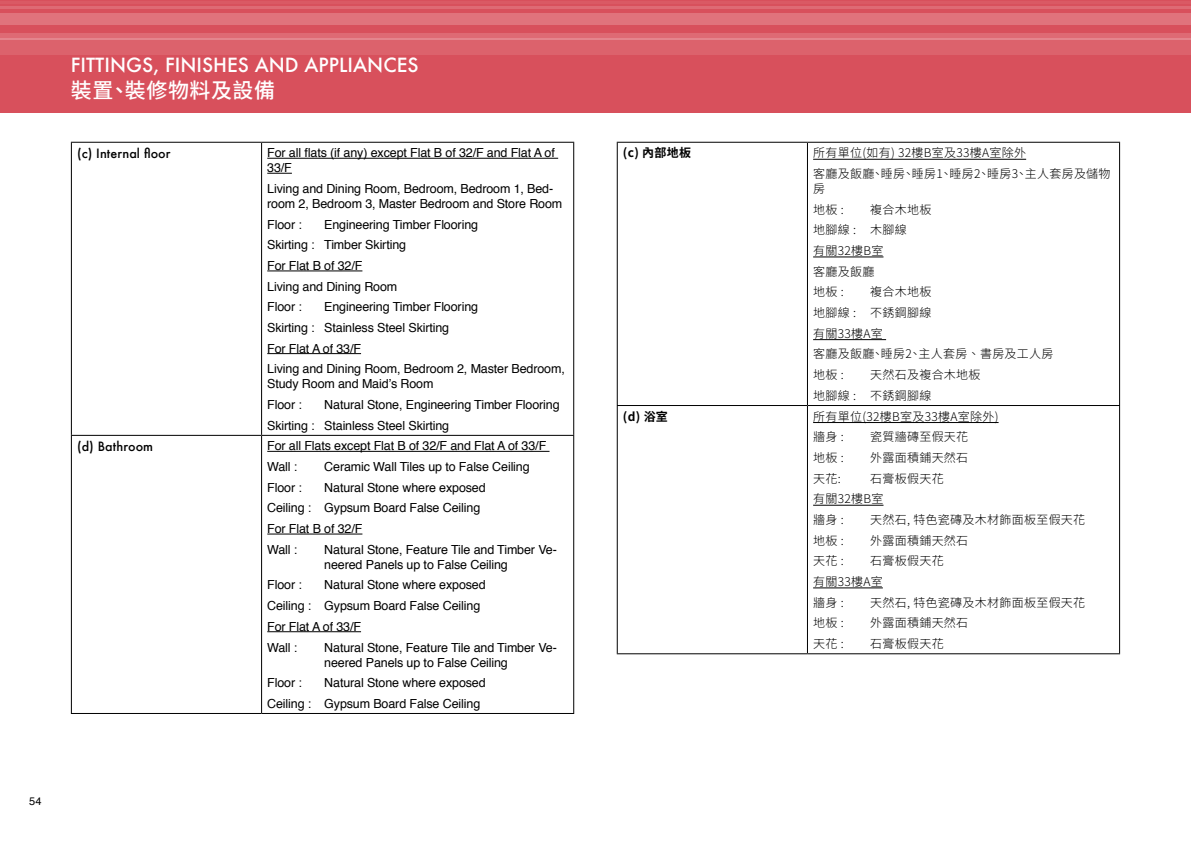
<style>
.page{position:relative;width:1191px;height:842px;background:#fff}
.page>*{position:absolute;margin:0;border:0;box-sizing:border-box;transform-origin:0 0}
.t1{font:500 21px "Noto Sans CJ Ktc";letter-spacing:.025em;color:#fff}
.t2{font:500 19px "Futura";color:#fff}
.t3{font:12.5px/20.7px "Helvetica";letter-spacing:-.01em;color:#000}
.t4{font:500 12.5px "Futura";letter-spacing:.005em;color:#000}
.t5{font:300 12px/20.7px "Noto Sans CJ Ktc";letter-spacing:.025em;color:#000}
.t6{font:700 12px "Noto Sans CJ Ktc";letter-spacing:.025em;color:#000}
.t7{font:11px "Helvetica";color:#000}
</style>
<div class="page">
<div style="left:0;top:55px;width:1191px;height:58px;background:#d8505c"></div>
<hr style="left:0;top:0;width:1191px;height:1px;background:#d8505c">
<hr style="left:0;top:3px;width:1191px;height:3px;background:#d8505c">
<hr style="left:0;top:9px;width:1191px;height:4px;background:#d8505c">
<div style="left:0;top:24px;width:1191px;height:9px;background:#d8505c"></div>
<div style="left:0;top:13px;width:1191px;height:11px;background:#e0737c"></div>
<div style="left:0;top:40px;width:1191px;height:15px;background:#dc626c"></div>
<div style="left:0;top:33px;width:1191px;height:5px;background:#de6a74"></div>
<hr style="left:0;top:38px;width:1191px;height:2px;background:#e4858d">
<hr style="left:0;top:6px;width:1191px;height:3px;background:#de6a74">
<hr style="left:0;top:1px;width:1191px;height:2px;background:#da5964">
<hr style="left:617px;top:142px;width:190px;height:1px;background:#000">
<hr style="left:617px;top:143px;width:1px;height:262px;background:#000">
<hr style="left:807px;top:142px;width:313px;height:1px;background:#000">
<hr style="left:807px;top:143px;width:1px;height:262px;background:#000">
<hr style="left:1119px;top:143px;width:1px;height:262px;background:#000">
<hr style="left:617px;top:405px;width:190px;height:1px;background:#000">
<hr style="left:617px;top:406px;width:1px;height:247px;background:#000">
<hr style="left:807px;top:405px;width:313px;height:1px;background:#000">
<hr style="left:807px;top:406px;width:1px;height:247px;background:#000">
<hr style="left:1119px;top:406px;width:1px;height:247px;background:#000">
<hr style="left:617px;top:653px;width:190px;height:1px;background:#000">
<hr style="left:807px;top:653px;width:313px;height:1px;background:#000">
<hr style="left:813px;top:159px;width:213px;height:1px;background:#000">
<hr style="left:813px;top:257px;width:70px;height:1px;background:#000">
<hr style="left:813px;top:339px;width:73px;height:1px;background:#000">
<hr style="left:813px;top:422px;width:185px;height:1px;background:#000">
<hr style="left:813px;top:505px;width:70px;height:1px;background:#000">
<hr style="left:813px;top:588px;width:70px;height:1px;background:#000">
<hr style="left:71px;top:142px;width:190px;height:1px;background:#000">
<hr style="left:71px;top:143px;width:1px;height:292px;background:#000">
<hr style="left:261px;top:142px;width:313px;height:1px;background:#000">
<hr style="left:261px;top:143px;width:1px;height:292px;background:#000">
<hr style="left:573px;top:143px;width:1px;height:292px;background:#000">
<hr style="left:71px;top:435px;width:190px;height:1px;background:#000">
<hr style="left:71px;top:436px;width:1px;height:277px;background:#000">
<hr style="left:261px;top:435px;width:313px;height:1px;background:#000">
<hr style="left:261px;top:436px;width:1px;height:277px;background:#000">
<hr style="left:573px;top:436px;width:1px;height:277px;background:#000">
<hr style="left:71px;top:713px;width:190px;height:1px;background:#000">
<hr style="left:261px;top:713px;width:313px;height:1px;background:#000">
<hr style="left:267px;top:158px;width:291px;height:1px;background:#000">
<svg style="left:267px;top:173px;width:25px;height:1px"></svg>
<hr style="left:267px;top:271px;width:95px;height:1px;background:#000">
<hr style="left:267px;top:353px;width:94px;height:1px;background:#000">
<hr style="left:267px;top:451px;width:282px;height:1px;background:#000">
<hr style="left:267px;top:534px;width:95px;height:1px;background:#000">
<hr style="left:267px;top:631px;width:94px;height:1px;background:#000">
<h2 class="t2" style="left:71px;top:51px;width:347px">Fittin gs, fin ishes an d applian ceS</h2>
<h1 class="t1" style="left:71px;top:78px;width:206px">裝置、裝修物料及設備</h1>
<p class="t4" style="left:77px;top:145px;width:95px">(c) Internal floor</p>
<p class="t3" style="left:267px;top:146px;width:289px;line-height:15px">For all flats (if any) except Flat B of 32/F and Flat A of<br>33/F</p>
<p class="t3" style="left:267px;top:181px;width:296px;line-height:15px">Living and Dining Room, Bedroom, Bedroom 1, Bed&shy;room 2, Bedroom 3, Master Bedroom and Store Room</p>
<p class="t3" style="left:267px;top:214px;width:36px">Floor :</p>
<p class="t3" style="left:267px;top:214px;width:212px;text-indent:57px">Engineering Timber Flooring<br>Skirting : Timber Skirting<br>For Flat B of 32/F<br>Living and Dining Room<br>Floor :</p>
<p class="t3" style="left:267px;top:297px;width:299px;text-indent:57px">Engineering Timber Flooring<br>Skirting : Stainless Steel Skirting<br>For Flat A of 33/F<br>Living and Dining Room, Bedroom 2, Master Bedroom,</p>
<p class="t3" style="left:267px;top:374px;width:168px">Study Room and Maid’s Room<br>Floor :</p>
<p class="t3" style="left:267px;top:395px;width:294px;text-indent:57px">Natural Stone, Engineering Timber Flooring<br>Skirting : Stainless Steel Skirting</p>
<p class="t4" style="left:77px;top:438px;width:78px">(d) Bathroom</p>
<p class="t3" style="left:267px;top:436px;width:280px">For all Flats except Flat B of 32/F and Flat A of 33/F<br>Wall :</p>
<p class="t3" style="left:324px;top:457px;width:207px">Ceramic Wall Tiles up to False Ceiling</p>
<p class="t3" style="left:267px;top:477px;width:220px;text-indent:57px">Natural Stone where exposed<br>Ceiling : Gypsum Board False Ceiling<br>For Flat B of 32/F<br>Wall :</p>
<p class="t3" style="left:267px;top:477px;width:36px">Floor :</p>
<p class="t3" style="left:324px;top:542px;width:234px;line-height:15px">Natural Stone, Feature Tile and Timber Ve&shy;neered Panels up to False Ceiling</p>
<p class="t3" style="left:267px;top:575px;width:220px;text-indent:57px">Natural Stone where exposed<br>Ceiling : Gypsum Board False Ceiling<br>For Flat A of 33/F<br>Wall :</p>
<p class="t3" style="left:267px;top:575px;width:36px">Floor :</p>
<p class="t3" style="left:324px;top:640px;width:234px;line-height:15px">Natural Stone, Feature Tile and Timber Ve&shy;neered Panels up to False Ceiling</p>
<p class="t3" style="left:267px;top:673px;width:220px;text-indent:57px">Natural Stone where exposed<br>Ceiling : Gypsum Board False Ceiling</p>
<p class="t3" style="left:267px;top:673px;width:36px">Floor :</p>
<p class="t7" style="left:29px;top:793px;width:14px">54</p>
<p class="t6" style="left:623px;top:146px;width:70px">(c) 內部地板</p>
<p class="t5" style="left:813px;top:143px;width:299px">所有單位(如有) 32樓B室及33樓A室除外<br>客廳及飯廳、睡房、睡房1、睡房2、睡房3、主人套房及儲物</p>
<p class="t5" style="left:813px;top:179px;width:32px">房<br>地板 :</p>
<p class="t5" style="left:813px;top:199px;width:120px;text-indent:57px">複合木地板地腳線 : 木腳線<br>有關32樓B室<br>客廳及飯廳<br>地板 :</p>
<p class="t5" style="left:813px;top:282px;width:242px;text-indent:57px">複合木地板<br>地腳線 : 不銹鋼腳線<br>有關33樓A室<br>客廳及飯廳、睡房2、主人套房 、 書房及工人房地板 :</p>
<p class="t5" style="left:813px;top:365px;width:169px;text-indent:57px">天然石及複合木地板地腳線 : 不銹鋼腳線</p>
<p class="t6" style="left:623px;top:410px;width:47px">(d) 浴室</p>
<p class="t5" style="left:813px;top:406px;width:187px">所有單位(32樓B室及33樓A室除外)牆身 :</p>
<p class="t5" style="left:870px;top:427px;width:100px">瓷質牆磚至假天花</p>
<p class="t5" style="left:813px;top:448px;width:32px">地板 :</p>
<p class="t5" style="left:870px;top:448px;width:100px">外露面積鋪天然石</p>
<p class="t5" style="left:813px;top:468px;width:29px">天花:</p>
<p class="t5" style="left:813px;top:468px;width:132px;text-indent:57px">石膏板假天花有關32樓B室<br>牆身 :</p>
<p class="t5" style="left:870px;top:510px;width:217px">天然石, 特色瓷磚及木材飾面板至假天花</p>
<p class="t5" style="left:813px;top:530px;width:32px">地板 :</p>
<p class="t5" style="left:870px;top:530px;width:100px">外露面積鋪天然石</p>
<p class="t5" style="left:813px;top:551px;width:32px">天花 :</p>
<p class="t5" style="left:813px;top:551px;width:132px;text-indent:57px">石膏板假天花有關33樓A室<br>牆身 :</p>
<p class="t5" style="left:870px;top:592px;width:217px">天然石, 特色瓷磚及木材飾面板至假天花</p>
<p class="t5" style="left:813px;top:613px;width:32px">地板 :</p>
<p class="t5" style="left:870px;top:613px;width:100px">外露面積鋪天然石</p>
<p class="t5" style="left:813px;top:633px;width:32px">天花 :</p>
<p class="t5" style="left:870px;top:633px;width:75px">石膏板假天花</p>
</div>
